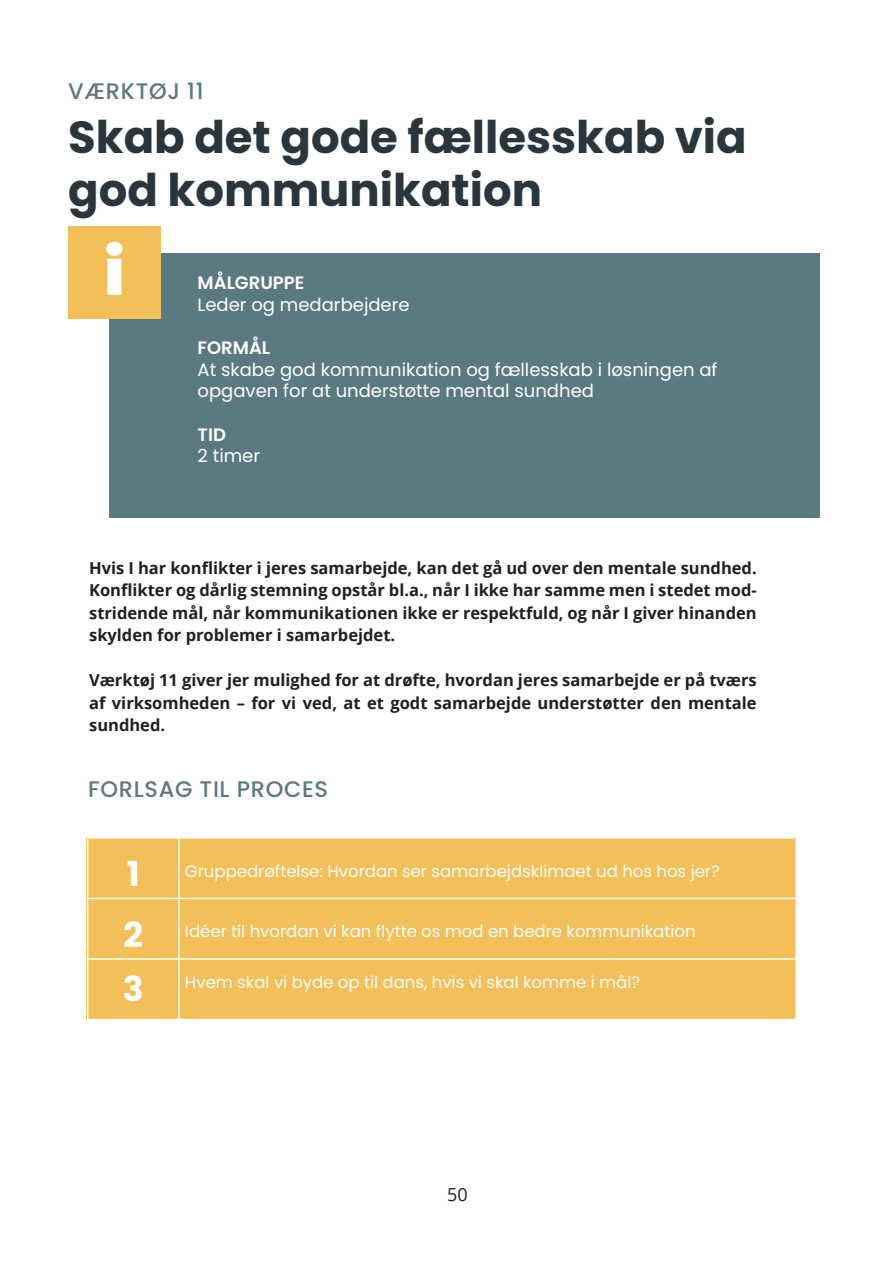
<style>
.page{position:relative;width:893px;height:1263px;background:#fff}
.page>*{position:absolute;margin:0;border:0;box-sizing:border-box;transform-origin:0 0}
.t1{font:900 64.05px "Poppins";color:#fff}
.t2{font:700 45px/52.5px "Poppins";color:#2a363e}
.t3{font:700 34.5px "Poppins";color:#fff}
.t4{font:500 22.5px "Poppins";letter-spacing:.03em;color:#5b7981}
.t5{font:18px/21.6px "Poppins";color:#fff}
.t6{font:600 18px "Poppins";color:#fff}
.t7{font:18px "Open Sans";color:#231f20}
.t8{font:700 16.5px/22.5px "Open Sans";color:#231f20;text-align:justify}
.t9{font:16.5px "Poppins";color:#fff}
</style>
<div class="page">
<div style="left:109px;top:253px;width:711px;height:265px;background:#5b7981"></div>
<div style="left:68px;top:226px;width:93px;height:92px;background:#f2bf59"></div>
<div style="left:87px;top:837px;width:710px;height:183px;background:#f2bf59"></div>
<hr style="left:87px;top:837px;width:92px;height:2px;background:#fff">
<hr style="left:87px;top:839px;width:1px;height:59px;background:#fff">
<hr style="left:179px;top:837px;width:618px;height:2px;background:#fff">
<hr style="left:178px;top:839px;width:2px;height:59px;background:#fff">
<hr style="left:795px;top:839px;width:2px;height:59px;background:#fff">
<hr style="left:87px;top:898px;width:92px;height:1px;background:#fff">
<hr style="left:87px;top:899px;width:1px;height:59px;background:#fff">
<hr style="left:179px;top:898px;width:618px;height:1px;background:#fff">
<hr style="left:178px;top:899px;width:2px;height:59px;background:#fff">
<hr style="left:795px;top:899px;width:2px;height:59px;background:#fff">
<hr style="left:87px;top:958px;width:92px;height:2px;background:#fff">
<hr style="left:87px;top:960px;width:1px;height:59px;background:#fff">
<hr style="left:179px;top:958px;width:618px;height:2px;background:#fff">
<hr style="left:178px;top:960px;width:2px;height:59px;background:#fff">
<hr style="left:795px;top:960px;width:2px;height:59px;background:#fff">
<hr style="left:87px;top:1019px;width:92px;height:1px;background:#fff">
<hr style="left:179px;top:1019px;width:618px;height:1px;background:#fff">
<p class="t4" style="left:68px;top:78px;width:137px">VÆRKTØJ 11</p>
<p class="t2" style="left:68px;top:111px;width:680px">Skab det gode fællesskab via god kommunikation</p>
<p class="t1" style="left:104px;top:235px;width:22px">i</p>
<p class="t6" style="left:198px;top:273px;width:108px">MÅLGRUPPE</p>
<p class="t5" style="left:198px;top:294px;width:214px">Leder og medarbejdere</p>
<p class="t6" style="left:198px;top:337px;width:74px">FORMÅL</p>
<p class="t5" style="left:198px;top:359px;width:521px">At skabe god kommunikation og fællesskab i løsningen af opgaven for at understøtte mental sundhed</p>
<p class="t6" style="left:198px;top:424px;width:30px">TID</p>
<p class="t5" style="left:198px;top:445px;width:64px">2 timer</p>
<p class="t8" style="left:89px;top:556px;width:669px">Hvis I har konflikter i jeres samarbejde, kan det gå ud over den mentale sundhed.</p>
<p class="t8" style="left:89px;top:578px;width:669px">Konflikter og dårlig stemning opstår bl.a., når I ikke har samme men i stedet mod&shy;stridende mål, når kommunikationen ikke er respektfuld, og når I giver hinanden skylden for problemer i samarbejdet.</p>
<p class="t8" style="left:89px;top:668px;width:669px">Værktøj 11 giver jer mulighed for at drøfte, hvordan jeres samarbejde er på tværs af virksomheden – for vi ved, at et godt samarbejde understøtter den mentale sundhed.</p>
<p class="t4" style="left:88px;top:776px;width:241px">FORLSAG TIL PROCES</p>
<p class="t3" style="left:127px;top:854px;width:14px">1</p>
<p class="t9" style="left:185px;top:861px;width:536px">Gruppedrøftelse: Hvordan ser samarbejdsklimaet ud hos hos jer?</p>
<p class="t3" style="left:123px;top:915px;width:21px">2</p>
<p class="t9" style="left:185px;top:922px;width:512px">Idéer til hvordan vi kan flytte os mod en bedre kommunikation</p>
<p class="t3" style="left:123px;top:969px;width:22px">3</p>
<p class="t9" style="left:185px;top:973px;width:457px">Hvem skal vi byde op til dans, hvis vi skal komme i mål?</p>
<p class="t7" style="left:447px;top:1182px;width:22px">50</p>
</div>
